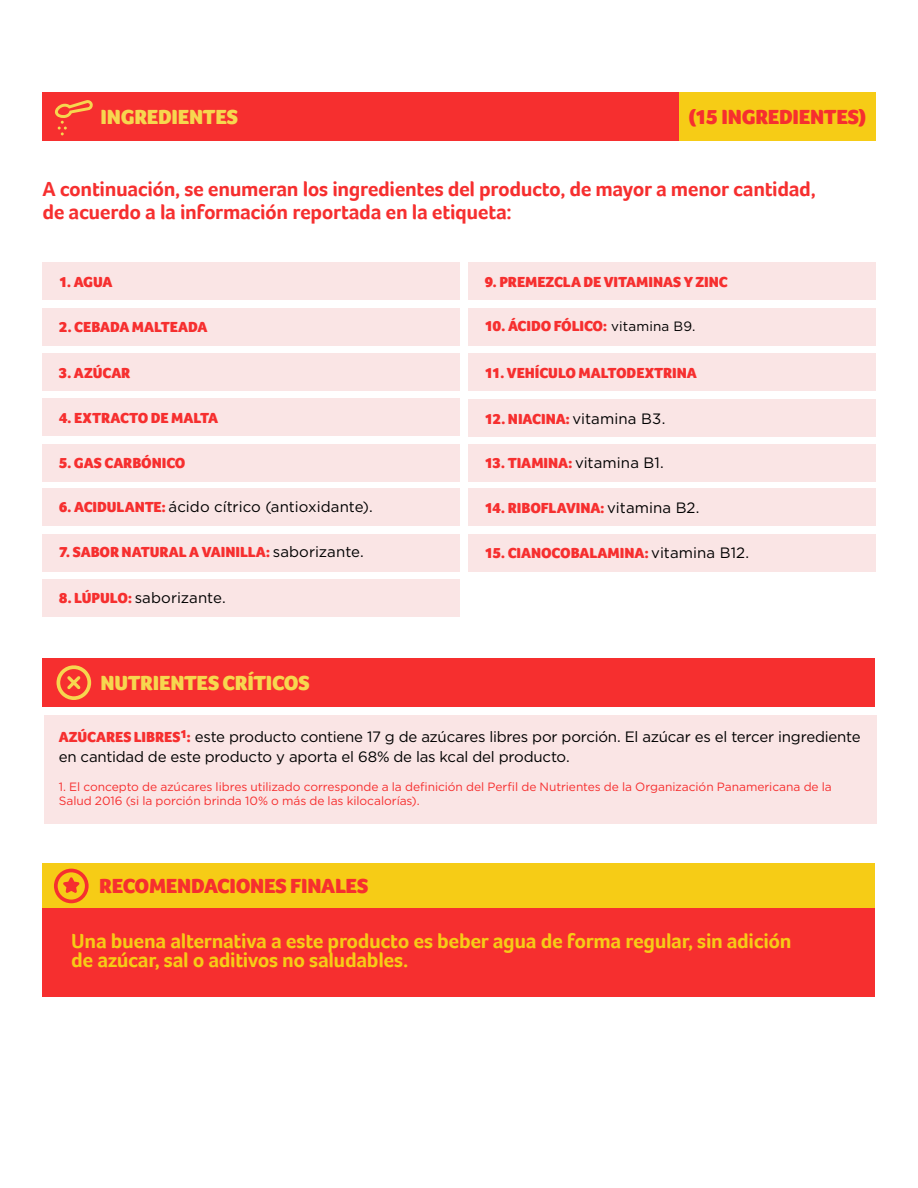
<style>
.page{position:relative;width:918px;height:1188px;background:#fff}
.page>*{position:absolute;margin:0;border:0;box-sizing:border-box;transform-origin:0 0}
.t1{font:700 21px/23.2px "Foco";letter-spacing:-.02em;color:#f62f2f}
.t2{font:700 21px/19.6px "Foco";letter-spacing:-.02em;color:#f6cc16}
.t3{font:900 21px "Foco";letter-spacing:-.015em;color:#f62f2f}
.t4{font:900 21px "Foco";letter-spacing:-.015em;color:#f6d74f}
.t5{font:900 15px "Foco";letter-spacing:-.005em;color:#f62f2f}
.t6{font:15px/20.2px "Gotham";letter-spacing:-.01em;color:#000}
.t7{font:12px/14.2px "Gotham";letter-spacing:-.005em;color:#f62f2f}
.s1{font-family:"Gotham";font-weight:400;font-size:13.5px;color:#000}
.s2{font-family:"Gotham";font-weight:400;color:#000}
.s3{font-family:"Foco";font-weight:900;color:#f62f2f}
</style>
<div class="page">
<div style="left:44px;top:715px;width:833px;height:109px;background:#fae5e5"></div>
<div style="left:43px;top:92px;width:636px;height:48px;background:#f62f2f"></div>
<div style="left:679px;top:92px;width:196px;height:48px;background:#f6cc16"></div>
<svg style="left:55px;top:100px;width:38px;height:35px"></svg>
<div style="left:43px;top:658px;width:832px;height:49px;background:#f62f2f"></div>
<svg style="left:57px;top:665px;width:34px;height:35px"></svg>
<div style="left:43px;top:863px;width:832px;height:45px;background:#f6cc16"></div>
<div style="left:43px;top:908px;width:832px;height:89px;background:#f62f2f"></div>
<div style="left:43px;top:263px;width:417px;height:37px;background:#fae5e5"></div>
<div style="left:43px;top:308px;width:417px;height:37px;background:#fae5e5"></div>
<div style="left:43px;top:353px;width:417px;height:38px;background:#fae5e5"></div>
<div style="left:43px;top:399px;width:417px;height:37px;background:#fae5e5"></div>
<div style="left:43px;top:444px;width:417px;height:37px;background:#fae5e5"></div>
<div style="left:468px;top:263px;width:407px;height:37px;background:#fae5e5"></div>
<div style="left:468px;top:308px;width:407px;height:37px;background:#fae5e5"></div>
<div style="left:468px;top:354px;width:407px;height:37px;background:#fae5e5"></div>
<div style="left:468px;top:399px;width:407px;height:37px;background:#fae5e5"></div>
<div style="left:468px;top:444px;width:407px;height:37px;background:#fae5e5"></div>
<div style="left:43px;top:489px;width:417px;height:37px;background:#fae5e5"></div>
<div style="left:468px;top:489px;width:407px;height:37px;background:#fae5e5"></div>
<div style="left:468px;top:534px;width:407px;height:37px;background:#fae5e5"></div>
<div style="left:43px;top:534px;width:417px;height:37px;background:#fae5e5"></div>
<div style="left:43px;top:579px;width:417px;height:37px;background:#fae5e5"></div>
<svg style="left:54px;top:869px;width:35px;height:34px"></svg>
<h1 class="t4" style="left:101px;top:104px;width:139px">INGREDIENTES</h1>
<h1 class="t3" style="left:688px;top:104px;width:179px">(15 INGREDIENTES)</h1>
<h1 class="t1" style="left:43px;top:177px;width:775px">A continuación, se enumeran los ingredientes del producto, de mayor a menor cantidad, de acuerdo a la información reportada en la etiqueta:</h1>
<p class="t5" style="left:59px;top:273px;width:55px">1. AGUA</p>
<p class="t5" style="left:59px;top:318px;width:150px">2. CEBADA MALTEADA</p>
<p class="t5" style="left:484px;top:273px;width:245px">9. PREMEZCLA DE VITAMINAS Y ZINC</p>
<p class="t5" style="left:484px;top:317px;width:213px">10. ÁCIDO FÓLICO: <span class="s1">vitamina B9.</span></p>
<p class="t5" style="left:59px;top:364px;width:73px">3. AZÚCAR</p>
<p class="t5" style="left:484px;top:364px;width:214px">11. VEHÍCULO MALTODEXTRINA</p>
<p class="t5" style="left:484px;top:410px;width:183px">12. NIACINA: <span class="s2">vitamina B3.</span></p>
<p class="t5" style="left:484px;top:454px;width:181px">13. TIAMINA: <span class="s2">vitamina B1.</span></p>
<p class="t5" style="left:484px;top:499px;width:217px">14. RIBOFLAVINA: <span class="s2">vitamina B2.</span></p>
<p class="t5" style="left:484px;top:544px;width:266px">15. CIANOCOBALAMINA: <span class="s2">vitamina B12.</span></p>
<p class="t5" style="left:59px;top:409px;width:161px">4. EXTRACTO DE MALTA</p>
<p class="t5" style="left:59px;top:454px;width:128px">5. GAS CARBÓNICO</p>
<p class="t6" style="left:59px;top:496px;width:315px"><span class="s3">6. ACIDULANTE:</span> ácido cítrico (antioxidante).</p>
<p class="t5" style="left:59px;top:544px;width:307px">7. SABOR NATURAL A VAINILLA: <span class="s2">saborizante.</span></p>
<p class="t6" style="left:59px;top:587px;width:169px"><span class="s3">8. LÚPULO:</span> saborizante.</p>
<h1 class="t4" style="left:101px;top:671px;width:211px">NUTRIENTES CRÍTICOS</h1>
<p class="t6" style="left:59px;top:726px;width:803px"><span class="s3">AZÚCARES LIBRES</span><sup>1</sup><span class="s3">:</span> este producto contiene 17 g de azúcares libres por porción. El azúcar es el tercer ingrediente en cantidad de este producto y aporta el 68% de las kcal del producto.</p>
<p class="t7" style="left:59px;top:779px;width:775px">1. El concepto de azúcares libres utilizado corresponde a la definición del Perfil de Nutrientes de la Organización Panamericana de la<br>Salud 2016 (si la porción brinda 10% o más de las kilocalorías).</p>
<h1 class="t3" style="left:99px;top:873px;width:271px">RECOMENDACIONES FINALES</h1>
<h1 class="t2" style="left:71px;top:931px;width:722px">Una buena alternativa a este producto es beber agua de forma regular, sin adición de azúcar, sal o aditivos no saludables.</h1>
</div>
